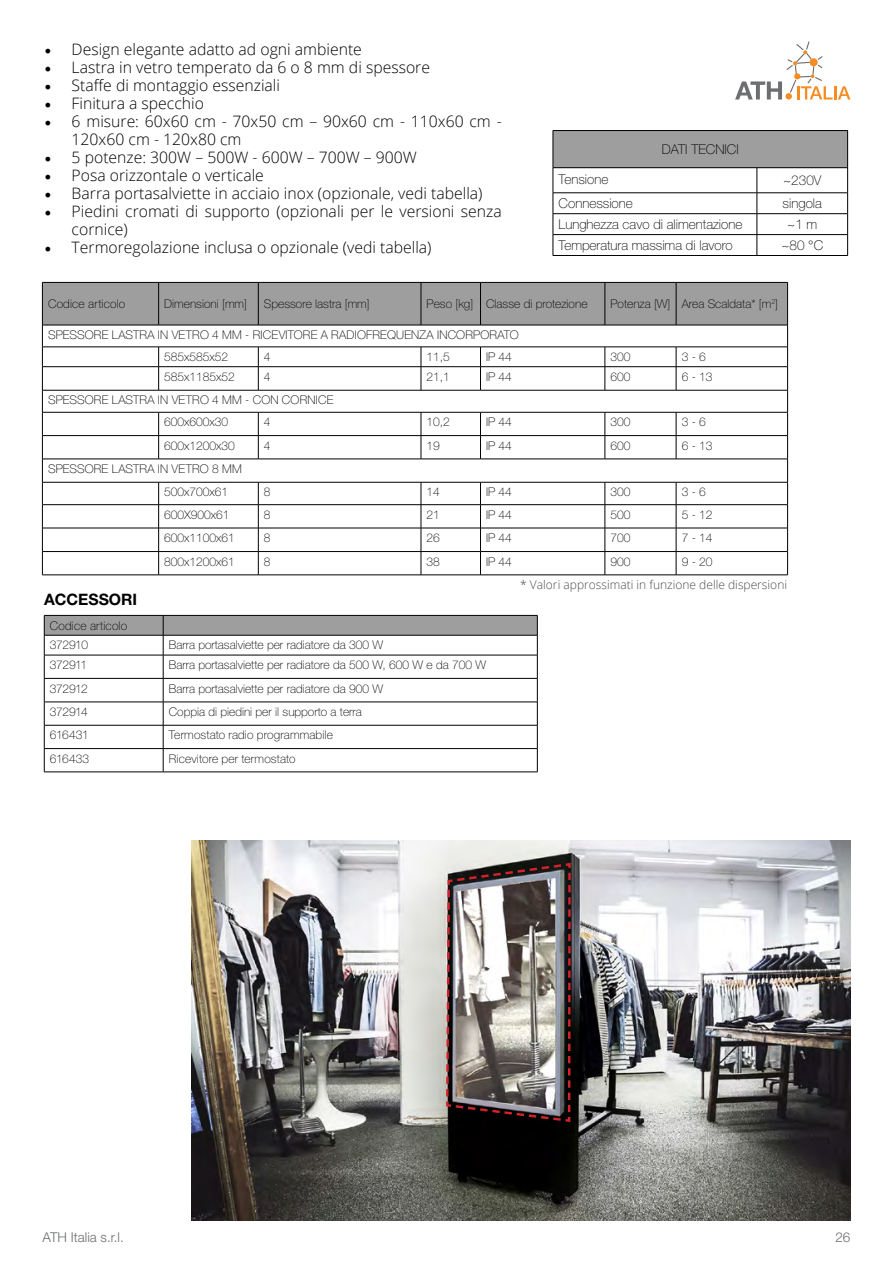
<style>
.page{position:relative;width:893px;height:1263px;background:#fff}
.page>*{position:absolute;margin:0;border:0;box-sizing:border-box;transform-origin:0 0}
.t1{font:300 15.75px/18px "Open Sans";color:#000}
.t2{font:700 15.75px "Helvetica Neue LT Std";color:#000}
.t3{font:100 13.5px "Helvetica Neue LT Std";color:#000}
.t4{font:300 13.5px "Helvetica Neue LT Std";color:#6d6e71}
.t5{font:100 12px/21.9px "Helvetica Neue LT Std";color:#000}
.t6{font:300 12px "Open Sans";color:#4d4d4f}
.s1{font-family:"Minion Pro";font-weight:400;font-size:18px}
</style>
<div class="page">
<svg style="left:735px;top:41px;width:115px;height:59px"></svg>
<div style="left:553px;top:131px;width:295px;height:37px;background:#9e9e9e"></div>
<hr style="left:553px;top:130px;width:204px;height:1px;background:#000">
<hr style="left:553px;top:131px;width:1px;height:37px;background:#000">
<hr style="left:757px;top:130px;width:91px;height:1px;background:#000">
<hr style="left:847px;top:131px;width:1px;height:37px;background:#000">
<hr style="left:553px;top:167px;width:204px;height:1px;background:#000">
<hr style="left:757px;top:167px;width:91px;height:1px;background:#000">
<hr style="left:553px;top:193px;width:204px;height:1px;background:#000">
<hr style="left:757px;top:193px;width:91px;height:1px;background:#000">
<hr style="left:553px;top:213px;width:204px;height:1px;background:#000">
<hr style="left:757px;top:213px;width:91px;height:1px;background:#000">
<hr style="left:553px;top:234px;width:204px;height:1px;background:#000">
<svg style="left:553px;top:168px;width:1px;height:87px"></svg>
<hr style="left:757px;top:234px;width:91px;height:1px;background:#000">
<svg style="left:757px;top:168px;width:1px;height:87px"></svg>
<svg style="left:847px;top:168px;width:1px;height:87px"></svg>
<hr style="left:553px;top:255px;width:204px;height:1px;background:#000">
<hr style="left:757px;top:255px;width:91px;height:1px;background:#000">
<img style="left:191px;top:840px;width:660px;height:380px">
<svg style="left:445px;top:861px;width:127px;height:262px;background:#8a817f"></svg>
<svg style="left:42px;top:282px;width:746px;height:293px"></svg>
<hr style="left:42px;top:575px;width:117px;height:1px;background:#000">
<hr style="left:159px;top:575px;width:99px;height:1px;background:#000">
<hr style="left:258px;top:575px;width:163px;height:1px;background:#000">
<hr style="left:421px;top:575px;width:59px;height:1px;background:#000">
<hr style="left:480px;top:575px;width:125px;height:1px;background:#000">
<hr style="left:605px;top:575px;width:71px;height:1px;background:#000">
<hr style="left:676px;top:575px;width:112px;height:1px;background:#000">
<svg style="left:44px;top:615px;width:494px;height:157px"></svg>
<hr style="left:44px;top:772px;width:119px;height:1px;background:#000">
<hr style="left:163px;top:772px;width:374px;height:1px;background:#000">
<h1 class="t1" style="left:45px;top:39px;width:319px"><span class="s1">•</span> Design elegante adatto ad ogni ambiente</h1>
<h1 class="t1" style="left:45px;top:57px;width:387px"><span class="s1">•</span> Lastra in vetro temperato da 6 o 8 mm di spessore</h1>
<h1 class="t1" style="left:45px;top:75px;width:237px"><span class="s1">•</span> Staffe di montaggio essenziali</h1>
<h1 class="t1" style="left:45px;top:93px;width:161px"><span class="s1">•</span> Finitura a specchio</h1>
<h1 class="t1" style="left:72px;top:111px;width:432px;text-indent:-27px"><span class="s1">•</span> 6 misure: 60x60 cm - 70x50 cm – 90x60 cm - 110x60 cm -<br>120x60 cm - 120x80 cm</h1>
<h1 class="t1" style="left:45px;top:147px;width:374px"><span class="s1">•</span> 5 potenze: 300W – 500W - 600W – 700W – 900W</h1>
<h1 class="t1" style="left:45px;top:165px;width:221px"><span class="s1">•</span> Posa orizzontale o verticale</h1>
<h1 class="t1" style="left:45px;top:183px;width:439px"><span class="s1">•</span> Barra portasalviette in acciaio inox (opzionale, vedi tabella)</h1>
<h1 class="t1" style="left:72px;top:201px;width:432px;text-indent:-27px"><span class="s1">•</span> Piedini cromati di supporto (opzionali per le versioni senza cornice)</h1>
<h1 class="t1" style="left:45px;top:237px;width:388px"><span class="s1">•</span> Termoregolazione inclusa o opzionale (vedi tabella)</h1>
<p class="t3" style="left:662px;top:141px;width:78px">DATI TECNICI</p>
<p class="t3" style="left:559px;top:171px;width:51px">Tensione</p>
<p class="t3" style="left:783px;top:173px;width:40px">~230V</p>
<p class="t3" style="left:559px;top:196px;width:76px">Connessione</p>
<p class="t3" style="left:783px;top:196px;width:41px">singola</p>
<p class="t3" style="left:559px;top:216px;width:185px">Lunghezza cavo di alimentazione</p>
<p class="t3" style="left:787px;top:216px;width:32px">~1 m</p>
<p class="t3" style="left:559px;top:237px;width:176px">Temperatura massima di lavoro</p>
<p class="t3" style="left:781px;top:237px;width:43px">~80 °C</p>
<p class="t5" style="left:48px;top:293px;width:79px">Codice articolo</p>
<p class="t5" style="left:164px;top:293px;width:84px">Dimensioni [mm]</p>
<p class="t5" style="left:264px;top:293px;width:107px">Spessore lastra [mm]</p>
<p class="t5" style="left:427px;top:293px;width:162px">Peso [kg] Classe di protezione</p>
<p class="t5" style="left:610px;top:293px;width:169px">Potenza [W] Area Scaldata* [m<sup>2</sup>]</p>
<p class="t5" style="left:164px;top:324px;width:356px;text-indent:-116px">SPESSORE LASTRA IN VETRO 4 MM - RICEVITORE A RADIOFREQUENZA INCORPORATO<br>585x585x52</p>
<p class="t5" style="left:264px;top:346px;width:8px">4</p>
<p class="t5" style="left:427px;top:346px;width:25px">11,5</p>
<p class="t5" style="left:486px;top:346px;width:27px">IP 44</p>
<p class="t5" style="left:610px;top:346px;width:22px">300</p>
<p class="t5" style="left:682px;top:346px;width:26px">3 - 6</p>
<p class="t5" style="left:164px;top:366px;width:72px">585x1185x52</p>
<p class="t5" style="left:264px;top:366px;width:8px">4</p>
<p class="t5" style="left:427px;top:366px;width:25px">21,1</p>
<p class="t5" style="left:486px;top:366px;width:27px">IP 44</p>
<p class="t5" style="left:610px;top:366px;width:22px">600</p>
<p class="t5" style="left:682px;top:366px;width:32px">6 - 13</p>
<p class="t5" style="left:164px;top:389px;width:171px;text-indent:-116px">SPESSORE LASTRA IN VETRO 4 MM - CON CORNICE<br>600x600x30</p>
<p class="t5" style="left:264px;top:411px;width:8px">4</p>
<p class="t5" style="left:427px;top:411px;width:25px">10,2</p>
<p class="t5" style="left:486px;top:411px;width:27px">IP 44</p>
<p class="t5" style="left:610px;top:411px;width:22px">300</p>
<p class="t5" style="left:682px;top:411px;width:26px">3 - 6</p>
<p class="t5" style="left:164px;top:435px;width:72px">600x1200x30</p>
<p class="t5" style="left:264px;top:435px;width:8px">4</p>
<p class="t5" style="left:427px;top:435px;width:15px">19</p>
<p class="t5" style="left:486px;top:435px;width:27px">IP 44</p>
<p class="t5" style="left:610px;top:435px;width:22px">600</p>
<p class="t5" style="left:682px;top:435px;width:32px">6 - 13</p>
<p class="t5" style="left:164px;top:457px;width:79px;line-height:23.4px;text-indent:-116px">SPESSORE LASTRA IN VETRO 8 MM<br>500x700x61</p>
<p class="t5" style="left:264px;top:481px;width:8px">8</p>
<p class="t5" style="left:427px;top:481px;width:15px">14</p>
<p class="t5" style="left:486px;top:481px;width:27px">IP 44</p>
<p class="t5" style="left:610px;top:481px;width:22px">300</p>
<p class="t5" style="left:682px;top:481px;width:26px">3 - 6</p>
<h1 class="t2" style="left:44px;top:590px;width:95px">ACCESSORI</h1>
<p class="t5" style="left:50px;top:615px;width:79px;line-height:19.8px">Codice articolo<br>372910</p>
<p class="t5" style="left:164px;top:504px;width:67px">600X900x61</p>
<p class="t5" style="left:264px;top:504px;width:8px">8</p>
<p class="t5" style="left:427px;top:504px;width:15px">21</p>
<p class="t5" style="left:486px;top:504px;width:27px">IP 44</p>
<p class="t5" style="left:610px;top:504px;width:22px">500</p>
<p class="t5" style="left:682px;top:504px;width:32px">5 - 12</p>
<p class="t5" style="left:164px;top:527px;width:72px">600x1100x61</p>
<p class="t5" style="left:264px;top:527px;width:8px">8</p>
<p class="t5" style="left:427px;top:527px;width:15px">26</p>
<p class="t5" style="left:486px;top:527px;width:27px">IP 44</p>
<p class="t5" style="left:610px;top:527px;width:22px">700</p>
<p class="t5" style="left:682px;top:527px;width:32px">7 - 14</p>
<p class="t5" style="left:164px;top:550px;width:72px">800x1200x61</p>
<p class="t5" style="left:264px;top:550px;width:8px">8</p>
<p class="t5" style="left:427px;top:550px;width:15px">38</p>
<p class="t5" style="left:486px;top:550px;width:27px">IP 44</p>
<p class="t5" style="left:610px;top:550px;width:22px">900</p>
<p class="t5" style="left:682px;top:550px;width:32px">9 - 20</p>
<p class="t6" style="left:520px;top:577px;width:268px">* Valori approssimati in funzione delle dispersioni</p>
<p class="t5" style="left:169px;top:634px;width:216px">Barra portasalviette per radiatore da 300 W</p>
<p class="t5" style="left:50px;top:654px;width:39px">372911</p>
<p class="t5" style="left:169px;top:654px;width:319px">Barra portasalviette per radiatore da 500 W, 600 W e da 700 W</p>
<p class="t5" style="left:50px;top:677px;width:39px">372912</p>
<p class="t5" style="left:169px;top:677px;width:216px">Barra portasalviette per radiatore da 900 W</p>
<p class="t5" style="left:50px;top:701px;width:39px">372914</p>
<p class="t5" style="left:169px;top:701px;width:195px">Coppia di piedini per il supporto a terra</p>
<p class="t5" style="left:50px;top:724px;width:40px">616431</p>
<p class="t5" style="left:169px;top:724px;width:166px">Termostato radio programmabile</p>
<p class="t5" style="left:50px;top:747px;width:41px">616433</p>
<p class="t5" style="left:169px;top:747px;width:128px">Ricevitore per termostato</p>
<p class="t4" style="left:43px;top:1229px;width:83px">ATH Italia s.r.l.</p>
<p class="t4" style="left:835px;top:1229px;width:17px">26</p>
</div>
